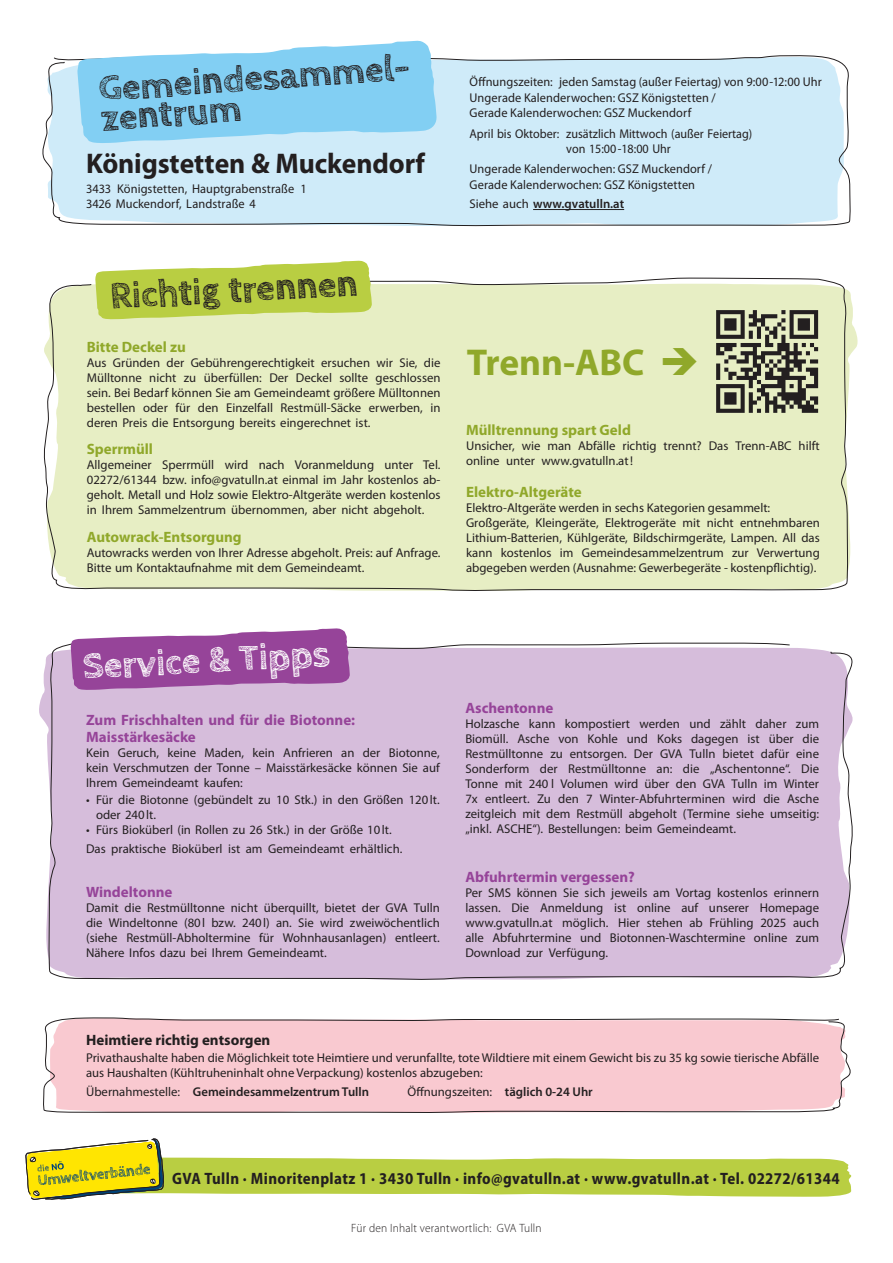
<style>
.page{position:relative;width:893px;height:1263px;background:#fff}
.page>*{position:absolute;margin:0;border:0;box-sizing:border-box;transform-origin:0 0}
.t1{font:700 37.5px/29.4px "Cabin Sketch";color:#231f20}
.t2{font:700 37.5px "Cabin Sketch";color:#fff}
.t3{font:700 37.5px "Myriad Pro";color:#90a82a}
.t4{font:700 28.5px "Myriad Pro";letter-spacing:-.005em;color:#231f20}
.t5{font:700 semi-condensed 16.5px "Myriad Pro";letter-spacing:.025em;color:#231f20}
.t6{font:700 15px/17.1px "Myriad Pro";color:#964499}
.t7{font:700 15px "Myriad Pro";color:#90a82a}
.t8{font:700 15px "Myriad Pro";color:#231f20}
.t9{font:12.75px/15px "Myriad Pro";color:#231f20}
.t10{font:600 12.75px "Myriad Pro";color:#231f20}
.t11{font:12.75px/15.8px "Myriad Pro";color:#231f20;scale:.95 1}
.t12{font:300 12px "Myriad Pro";letter-spacing:.02em;color:#231f20;scale:.95 1}
.s1{font-weight:400}
.s2{font-weight:600}
</style>
<div class="page">
<svg style="left:25px;top:1138px;width:827px;height:62px"></svg>
<svg style="left:43px;top:1017px;width:808px;height:96px;background:#f4c7ce"></svg>
<svg style="left:42px;top:55px;width:809px;height:171px;background:#cfe8f5"></svg>
<svg style="left:77px;top:41px;width:360px;height:102px;background:#95d6f4"></svg>
<hr style="left:533px;top:209px;width:91px;height:1px;background:#231f20">
<div style="left:42px;top:642px;width:811px;height:338px;background:#d6bddb"></div>
<svg style="left:71px;top:628px;width:279px;height:62px;background:#a560a8"></svg>
<div style="left:43px;top:277px;width:811px;height:314px;background:#e7eec4"></div>
<svg style="left:95px;top:261px;width:277px;height:58px;background:#c3d55e"></svg>
<img style="left:716px;top:310px;width:103px;height:103px">
<h1 class="t1" style="left:98px;top:75px;width:316px;rotate:-4deg">Gemeindesammel&shy;zentrum</h1>
<h2 class="t4" style="left:86px;top:147px;width:340px">Königstetten &amp; Muckendorf</h2>
<p class="t9" style="left:86px;top:181px;width:222px;line-height:15.8px">3433 Königstetten, Hauptgrabenstraße 1<br>3426 Muckendorf, Landstraße 4</p>
<h1 class="t1" style="left:109px;top:283px;width:250px;rotate:-3deg">Richtig trennen</h1>
<p class="t7" style="left:87px;top:338px;width:100px">Bitte Deckel zu</p>
<p class="t9" style="left:87px;top:355px;width:355px;text-align:justify">Aus Gründen der Gebührengerechtigkeit ersuchen wir Sie, die Mülltonne nicht zu überfüllen: Der Deckel sollte geschlossen sein. Bei Bedarf können Sie am Gemeindeamt größere Mülltonnen bestellen oder für den Einzelfall Restmüll-Säcke erwerben, in deren Preis die Entsorgung bereits eingerechnet ist.</p>
<p class="t7" style="left:87px;top:441px;width:68px">Sperrmüll</p>
<p class="t9" style="left:87px;top:458px;width:355px;text-align:justify">Allgemeiner Sperrmüll wird nach Voranmeldung unter Tel.<br>02272/61344 bzw. info@gvatulln.at einmal im Jahr kostenlos ab&shy;geholt. Metall und Holz sowie Elektro-Altgeräte werden kostenlos in Ihrem Sammelzentrum übernommen, aber nicht abgeholt.</p>
<p class="t7" style="left:87px;top:529px;width:156px">Autowrack-Entsorgung</p>
<p class="t9" style="left:87px;top:546px;width:355px">Autowracks werden von Ihrer Adresse abgeholt. Preis: auf Anfrage.<br>Bitte um Kontaktaufnahme mit dem Gemeindeamt.</p>
<p class="t9" style="left:470px;top:74px;width:354px;line-height:15.8px">Öffnungszeiten: jeden Samstag (außer Feiertag) von 9:00-12:00 Uhr<br>Ungerade Kalenderwochen: GSZ Königstetten /<br>Gerade Kalenderwochen: GSZ Muckendorf</p>
<p class="t11" style="left:566px;top:126px;width:197px;text-indent:-97px">April bis Oktober: zusätzlich Mittwoch (außer Feiertag) von 15:00-18:00 Uhr</p>
<p class="t9" style="left:470px;top:161px;width:244px;line-height:15.8px">Ungerade Kalenderwochen: GSZ Muckendorf /<br>Gerade Kalenderwochen: GSZ Königstetten</p>
<p class="t10" style="left:470px;top:196px;width:156px"><span class="s1">Siehe auch</span> www.gvatulln.at</p>
<h1 class="t3" style="left:467px;top:342px;width:234px">Trenn-ABC ➔</h1>
<p class="t7" style="left:466px;top:422px;width:166px">Mülltrennung spart Geld</p>
<p class="t9" style="left:466px;top:439px;width:355px">Unsicher, wie man Abfälle richtig trennt? Das Trenn-ABC hilft online unter www.gvatulln.at!</p>
<p class="t7" style="left:466px;top:484px;width:117px">Elektro-Altgeräte</p>
<p class="t9" style="left:466px;top:501px;width:355px">Elektro-Altgeräte werden in sechs Kategorien gesammelt:<br>Großgeräte, Kleingeräte, Elektrogeräte mit nicht entnehmbaren Lithium-Batterien, Kühlgeräte, Bildschirmgeräte, Lampen. All das kann kostenlos im Gemeindesammelzentrum zur Verwertung abgegeben werden (Ausnahme: Gewerbegeräte - kostenpflichtig).</p>
<h1 class="t2" style="left:82px;top:646px;width:249px;rotate:-3deg">Service &amp; Tipps</h1>
<p class="t6" style="left:86px;top:711px;width:271px">Zum Frischhalten und für die Biotonne:<br>Maisstärkesäcke</p>
<p class="t9" style="left:86px;top:745px;width:355px;text-align:justify">Kein Geruch, keine Maden, kein Anfrieren an der Biotonne, kein Verschmutzen der Tonne – Maisstärkesäcke können Sie auf Ihrem Gemeindeamt kaufen:</p>
<p class="t9" style="left:96px;top:792px;width:345px;text-indent:-10px">• Für die Biotonne (gebündelt zu 10 Stk.) in den Größen 120lt. oder 240lt.</p>
<p class="t9" style="left:86px;top:820px;width:318px;line-height:19.2px">• Fürs Bioküberl (in Rollen zu 26 Stk.) in der Größe 10lt.<br>Das praktische Bioküberl ist am Gemeindeamt erhältlich.</p>
<p class="t6" style="left:86px;top:883px;width:88px">Windeltonne</p>
<p class="t9" style="left:86px;top:900px;width:355px;text-align:justify">Damit die Restmülltonne nicht überquillt, bietet der GVA Tulln die Windeltonne (80l bzw. 240l) an. Sie wird zweiwöchentlich (siehe Restmüll-Abholtermine für Wohnhausanlagen) entleert.<br>Nähere Infos dazu bei Ihrem Gemeindeamt.</p>
<p class="t6" style="left:465px;top:699px;width:90px">Aschentonne</p>
<p class="t9" style="left:465px;top:716px;width:355px;text-align:justify">Holzasche kann kompostiert werden und zählt daher zum Biomüll. Asche von Kohle und Koks dagegen ist über die Restmülltonne zu entsorgen. Der GVA Tulln bietet dafür eine Sonderform der Restmülltonne an: die „Aschentonne“. Die Tonne mit 240 l Volumen wird über den GVA Tulln im Winter 7x entleert. Zu den 7 Winter-Abfuhrterminen wird die Asche zeitgleich mit dem Restmüll abgeholt (Termine siehe umseitig: „inkl. ASCHE“). Bestellungen: beim Gemeindeamt.</p>
<p class="t6" style="left:465px;top:868px;width:171px">Abfuhrtermin vergessen?</p>
<p class="t9" style="left:465px;top:885px;width:355px;text-align:justify">Per SMS können Sie sich jeweils am Vortag kostenlos erinnern lassen. Die Anmeldung ist online auf unserer Homepage www.gvatulln.at möglich. Hier stehen ab Frühling 2025 auch alle Abfuhrtermine und Biotonnen-Waschtermine online zum Download zur Verfügung.</p>
<p class="t8" style="left:86px;top:1031px;width:186px">Heimtiere richtig entsorgen</p>
<p class="t9" style="left:86px;top:1050px;width:734px">Privathaushalte haben die Möglichkeit tote Heimtiere und verunfallte, tote Wildtiere mit einem Gewicht bis zu 35 kg sowie tierische Abfälle aus Haushalten (Kühltruheninhalt ohne Verpackung) kostenlos abzugeben:</p>
<p class="t10" style="left:86px;top:1083px;width:284px"><span class="s1">Übernahmestelle:</span> Gemeindesammelzentrum Tulln</p>
<p class="t9" style="left:407px;top:1084px;width:187px">Öffnungszeiten: <span class="s2">täglich 0-24 Uhr</span></p>
<p class="t5" style="left:172px;top:1169px;width:669px">GVA Tulln · Minoritenplatz 1 · 3430 Tulln · info@gvatulln.at · www.gvatulln.at · Tel. 02272/61344</p>
<p class="t12" style="left:351px;top:1221px;width:202px">Für den Inhalt verantwortlich: GVA Tulln</p>
</div>
